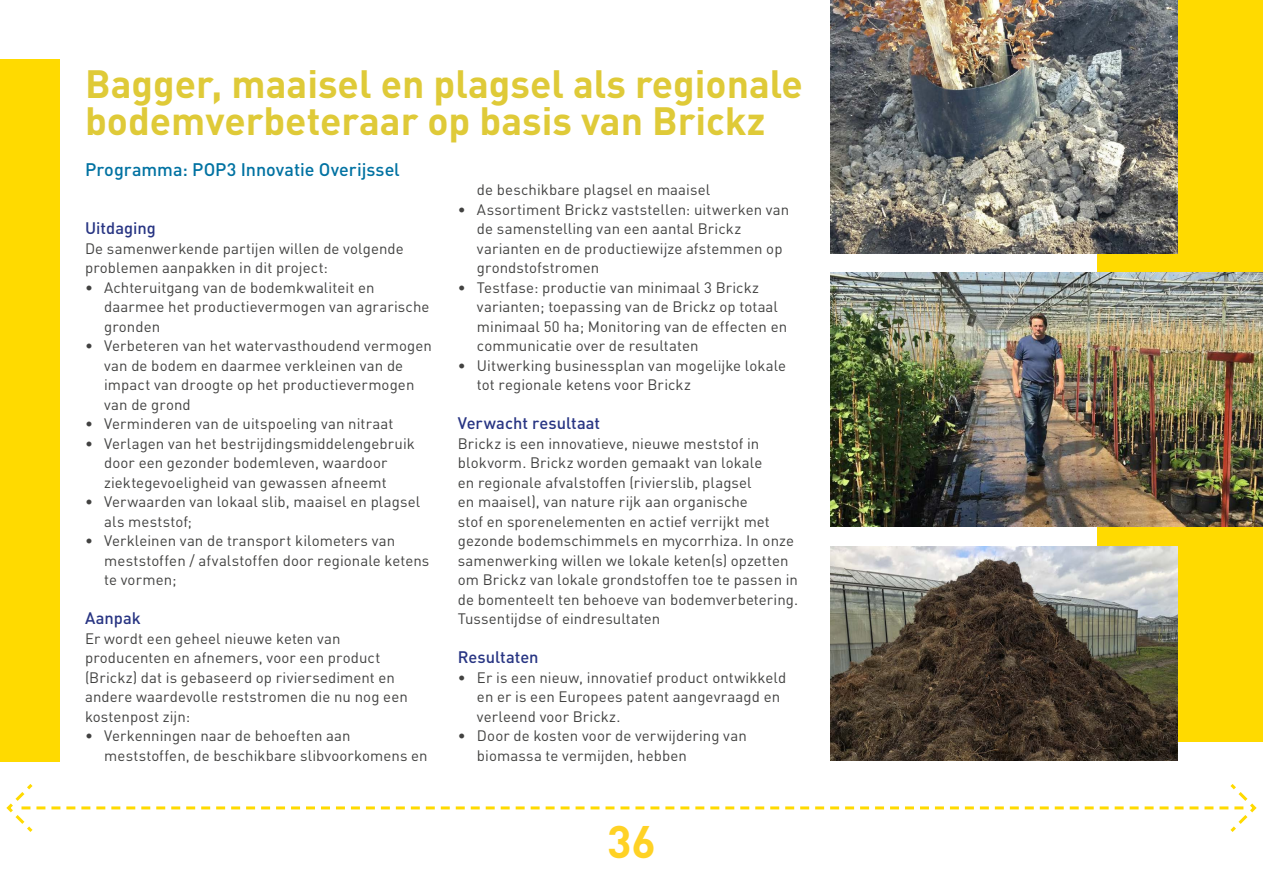
<style>
.page{position:relative;width:1263px;height:893px;background:#fff}
.page>*{position:absolute;margin:0;border:0;box-sizing:border-box;transform-origin:0 0}
.t1{font:700 45px "DIN Pro";color:#ffd225}
.POP_kop{font:700 39px/37.5px "DIN Pro";color:#dfca38}
.POP_subkop{font:500 18px "DIN Pro";letter-spacing:-.005em;color:#0072a2}
.POP_tussenkop_PAARS{font:500 16.5px "DIN Pro";color:#283583}
.POP_Broodtekst{font:15px/19.5px "DIN Pro";letter-spacing:.005em;color:#424241}
</style>
<div class="page">
<div style="left:1097px;top:0;width:166px;height:741px;background:#ffda00"></div>
<div style="left:0;top:60px;width:60px;height:702px;background:#ffda00"></div>
<img style="left:831px;top:0;width:347px;height:254px">
<img style="left:831px;top:273px;width:432px;height:254px">
<img style="left:831px;top:546px;width:347px;height:214px">
<svg style="left:6px;top:784px;width:1251px;height:48px"></svg>
<p class="POP_kop" style="left:85px;top:63px;width:719px">Bagger, maaisel en plagsel als regionale bodemverbeteraar op basis van Brickz</p>
<p class="POP_subkop" style="left:85px;top:157px;width:316px">Programma: POP3 Innovatie Overijssel</p>
<p class="POP_tussenkop_PAARS" style="left:85px;top:217px;width:72px">Uitdaging</p>
<p class="POP_Broodtekst" style="left:85px;top:238px;width:320px">De samenwerkende partijen willen de volgende problemen aanpakken in dit project:</p>
<p class="POP_Broodtekst" style="left:104px;top:277px;width:327px;text-indent:-19px">• Achteruitgang van de bodemkwaliteit en daarmee het productievermogen van agrarische gronden</p>
<p class="POP_Broodtekst" style="left:104px;top:335px;width:329px;text-indent:-19px">• Verbeteren van het watervasthoudend vermogen van de bodem en daarmee verkleinen van de impact van droogte op het productievermogen van de grond</p>
<p class="POP_Broodtekst" style="left:85px;top:413px;width:310px">• Verminderen van de uitspoeling van nitraat</p>
<p class="POP_Broodtekst" style="left:104px;top:433px;width:312px;text-indent:-19px">• Verlagen van het bestrijdingsmiddelengebruik door een gezonder bodemleven, waardoor ziektegevoeligheid van gewassen afneemt</p>
<p class="POP_Broodtekst" style="left:104px;top:491px;width:317px;text-indent:-19px">• Verwaarden van lokaal slib, maaisel en plagsel als meststof;</p>
<p class="POP_Broodtekst" style="left:104px;top:530px;width:327px;text-indent:-19px">• Verkleinen van de transport kilometers van meststoffen / afvalstoffen door regionale ketens te vormen;</p>
<p class="POP_tussenkop_PAARS" style="left:85px;top:607px;width:57px">Aanpak</p>
<p class="POP_Broodtekst" style="left:85px;top:628px;width:324px">Er wordt een geheel nieuwe keten van producenten en afnemers, voor een product (Brickz) dat is gebaseerd op riviersediment en andere waardevolle reststromen die nu nog een kostenpost zijn:</p>
<p class="POP_Broodtekst" style="left:104px;top:725px;width:325px;text-indent:-19px">• Verkenningen naar de behoeften aan meststoffen, de beschikbare slibvoorkomens en</p>
<p class="POP_Broodtekst" style="left:477px;top:179px;width:235px">de beschikbare plagsel en maaisel</p>
<p class="POP_Broodtekst" style="left:477px;top:199px;width:314px;text-indent:-19px">• Assortiment Brickz vaststellen: uitwerken van de samenstelling van een aantal Brickz varianten en de productiewijze afstemmen op grondstofstromen</p>
<p class="POP_Broodtekst" style="left:477px;top:277px;width:312px;text-indent:-19px">• Testfase: productie van minimaal 3 Brickz varianten; toepassing van de Brickz op totaal minimaal 50 ha; Monitoring van de effecten en communicatie over de resultaten</p>
<p class="POP_Broodtekst" style="left:477px;top:355px;width:311px;text-indent:-19px">• Uitwerking businessplan van mogelijke lokale tot regionale ketens voor Brickz</p>
<p class="POP_tussenkop_PAARS" style="left:458px;top:412px;width:144px">Verwacht resultaat</p>
<p class="POP_Broodtekst" style="left:458px;top:433px;width:342px">Brickz is een innovatieve, nieuwe meststof in blokvorm. Brickz worden gemaakt van lokale<br>en regionale afvalstoffen (rivierslib, plagsel<br>en maaisel), van nature rijk aan organische<br>stof en sporenelementen en actief verrijkt met gezonde bodemschimmels en mycorrhiza. In onze samenwerking willen we lokale keten(s) opzetten om Brickz van lokale grondstoffen toe te passen in de bomenteelt ten behoeve van bodemverbetering.</p>
<p class="POP_Broodtekst" style="left:458px;top:608px;width:204px">Tussentijdse of eindresultaten</p>
<p class="POP_tussenkop_PAARS" style="left:458px;top:646px;width:82px">Resultaten</p>
<p class="POP_Broodtekst" style="left:477px;top:667px;width:311px;text-indent:-19px">• Er is een nieuw, innovatief product ontwikkeld en er is een Europees patent aangevraagd en verleend voor Brickz.</p>
<p class="POP_Broodtekst" style="left:477px;top:725px;width:271px;text-indent:-19px">• Door de kosten voor de verwijdering van biomassa te vermijden, hebben</p>
<h1 class="t1" style="left:607px;top:811px;width:51px">36</h1>
</div>
